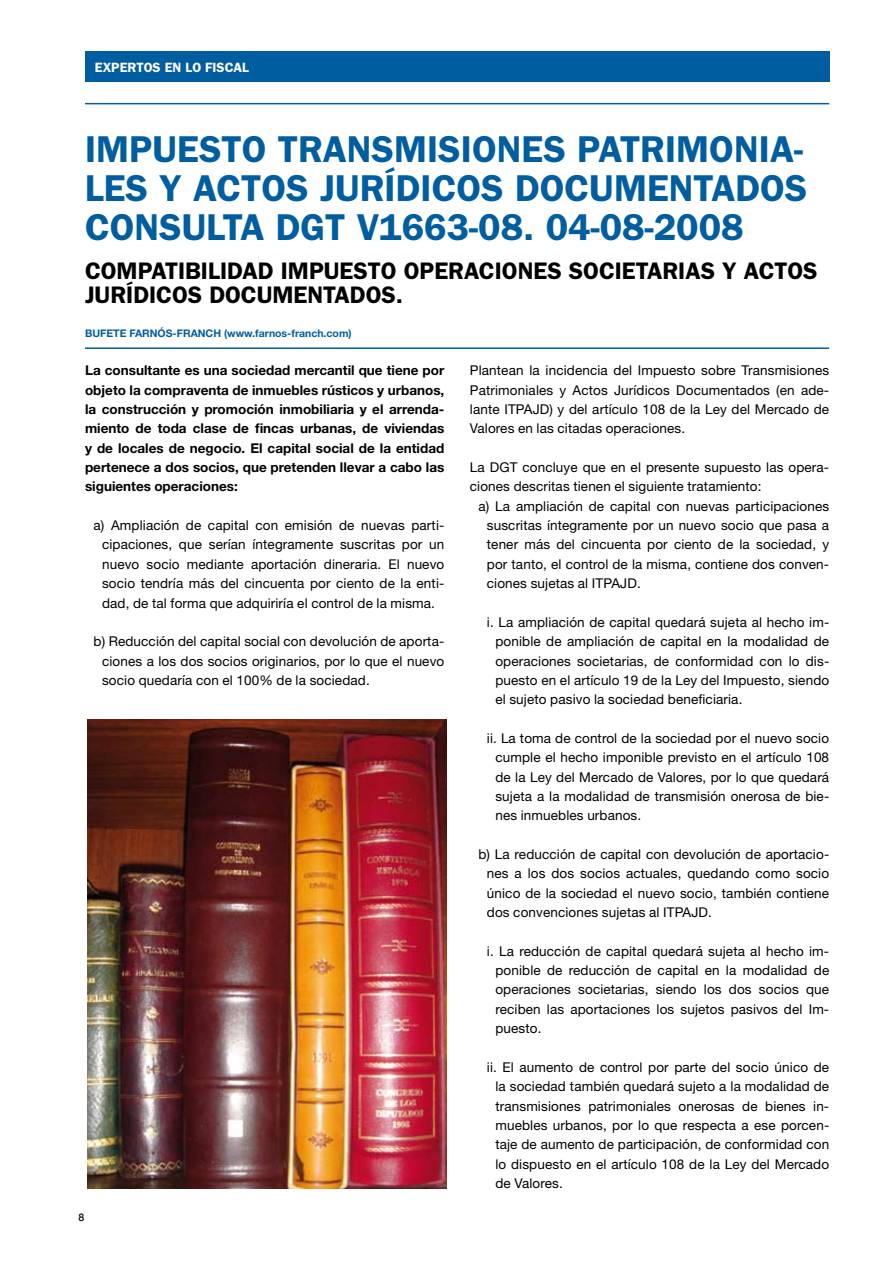
<style>
.page{position:relative;width:893px;height:1263px;background:#fff}
.page>*{position:absolute;margin:0;border:0;box-sizing:border-box;transform-origin:0 0}
.t1{font:600 37.5px/38.7px "Franklin Gothic";color:#005ea0}
.t2{font:600 24px "Franklin Gothic";color:#000}
.t3{font:13.5px/19.4px "Helvetica Neue LT Std";letter-spacing:.01em;color:#000;text-align:justify}
.t4{font:700 13.5px/19.4px "Helvetica Neue LT Std";color:#000;text-align:justify}
.t5{font:600 13.5px "Franklin Gothic";color:#fff}
.t6{font:700 10.5px "Helvetica Neue LT Std";color:#005ea0}
.t7{font:500 10.5px "Helvetica Neue LT Std";color:#000}
</style>
<div class="page">
<hr style="left:85px;top:103px;width:744px;height:1px;background:#005ea0">
<div style="left:85px;top:51px;width:744px;height:30px;background:#005ea0"></div>
<hr style="left:85px;top:347px;width:744px;height:2px;background:#005ea0">
<img style="left:87px;top:719px;width:359px;height:469px">
<p class="t5" style="left:95px;top:59px;width:126px">EXPERTOS EN LO FISCAL</p>
<h1 class="t1" style="left:85px;top:129px;width:719px;text-indent:114px">STO TRANSMISIONES PATRIMONIA-<br>LES Y ACTOS JURÍDICOS DOCUME</h1>
<h1 class="t1" style="left:85px;top:129px;width:24px">IMPUE</h1>
<h1 class="t1" style="left:85px;top:168px;width:724px;text-indent:584px">NTADOS<br>CONSULTA DGT V1663-08. 04-08-2008</h1>
<h2 class="t2" style="left:85px;top:256px;width:211px">COMPATIBILIDAD IMPUE</h2>
<h2 class="t2" style="left:353px;top:256px;width:66px">STO OPER</h2>
<h2 class="t2" style="left:464px;top:256px;width:355px">ACIONES SOCIETARIAS Y ACTOS</h2>
<h2 class="t2" style="left:85px;top:280px;width:189px">JURÍDICOS DOCUME</h2>
<h2 class="t2" style="left:307px;top:280px;width:97px">NTADOS.</h2>
<p class="t6" style="left:85px;top:326px;width:268px">BUFETE FARNÓS-FRANCH (www.farnos-franch.com)</p>
<p class="t4" style="left:85px;top:361px;width:361px">La consultante es una sociedad mercantil que tiene por objeto la compraventa de inmuebles rústicos y urbanos, la construcción y promoción inmobiliaria y el arrenda&shy;miento de toda clase de fincas urbanas, de viviendas y de locales de negocio. El capital social de la entidad pertenece a dos socios, que pretenden llevar a cabo las siguientes operaciones:</p>
<p class="t3" style="left:102px;top:515px;width:344px;text-indent:-9px">a) Ampliación de capital con emisión de nuevas parti&shy;cipaciones, que serían íntegramente suscritas por un nuevo socio mediante aportación dineraria. El nuevo socio tendría más del cincuenta por ciento de la enti&shy;dad, de tal forma que adquiriría el control de la misma.</p>
<p class="t3" style="left:102px;top:632px;width:344px;text-indent:-9px">b) Reducción del capital social con devolución de aporta&shy;ciones a los dos socios originarios, por lo que el nuevo socio quedaría con el 100% de la sociedad.</p>
<p class="t3" style="left:470px;top:361px;width:361px">Plantean la incidencia del Impuesto sobre Transmisiones Patrimoniales y Actos Jurídicos Documentados (en ade&shy;lante ITPAJD) y del artículo 108 de la Ley del Mercado de Valores en las citadas operaciones.</p>
<p class="t3" style="left:470px;top:457px;width:361px">La DGT concluye que en el presente supuesto las opera&shy;ciones descritas tienen el siguiente tratamiento:</p>
<p class="t3" style="left:487px;top:496px;width:344px;text-indent:-9px">a) La ampliación de capital con nuevas participaciones suscritas íntegramente por un nuevo socio que pasa a tener más del cincuenta por ciento de la sociedad, y por tanto, el control de la misma, contiene dos conven&shy;ciones sujetas al ITPAJD.</p>
<p class="t3" style="left:495px;top:612px;width:335px;text-indent:-9px">i. La ampliación de capital quedará sujeta al hecho im&shy;ponible de ampliación de capital en la modalidad de operaciones societarias, de conformidad con lo dis&shy;puesto en el artículo 19 de la Ley del Impuesto, siendo el sujeto pasivo la sociedad beneficiaria.</p>
<p class="t3" style="left:495px;top:728px;width:335px;text-indent:-9px">ii. La toma de control de la sociedad por el nuevo socio cumple el hecho imponible previsto en el artículo 108 de la Ley del Mercado de Valores, por lo que quedará sujeta a la modalidad de transmisión onerosa de bie&shy;nes inmuebles urbanos.</p>
<p class="t3" style="left:487px;top:844px;width:344px;text-indent:-9px">b) La reducción de capital con devolución de aportacio&shy;nes a los dos socios actuales, quedando como socio único de la sociedad el nuevo socio, también contiene dos convenciones sujetas al ITPAJD.</p>
<p class="t3" style="left:495px;top:941px;width:335px;text-indent:-9px">i. La reducción de capital quedará sujeta al hecho im&shy;ponible de reducción de capital en la modalidad de operaciones societarias, siendo los dos socios que reciben las aportaciones los sujetos pasivos del Im&shy;puesto.</p>
<p class="t3" style="left:495px;top:1057px;width:335px;text-indent:-9px">ii. El aumento de control por parte del socio único de la sociedad también quedará sujeto a la modalidad de transmisiones patrimoniales onerosas de bienes in&shy;muebles urbanos, por lo que respecta a ese porcen&shy;taje de aumento de participación, de conformidad con lo dispuesto en el artículo 108 de la Ley del Mercado de Valores.</p>
<p class="t7" style="left:78px;top:1211px;width:7px">8</p>
</div>
